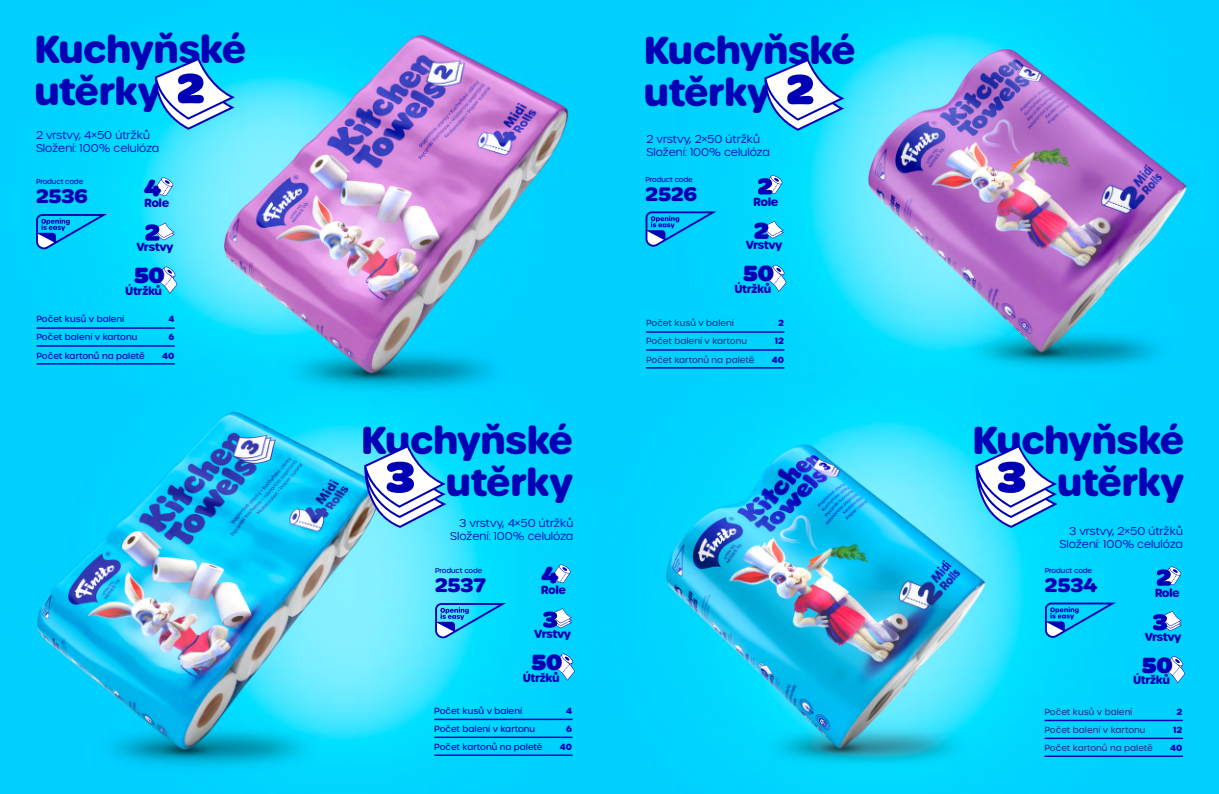
<style>
.page{position:relative;width:1219px;height:794px;background:#fff}
.page>*{position:absolute;margin:0;border:0;box-sizing:border-box;transform-origin:0 0}
.t1{font:700 37.7px/42px "Urbane Rounded";letter-spacing:-.03em;color:#0000b4}
.t2{font:900 24.6px "Marigny";color:#0000b4}
.t3{font:900 23.5px "Marigny";color:#0000b4}
.t4{font:700 21px "Marigny";letter-spacing:-.005em;color:#0000b4}
.t5{font:700 11.4px "Urbane Rounded";letter-spacing:-.05em;color:#0000b4}
.t6{font:300 10.9px/13px "Urbane Rounded";color:#0000b4}
.t7{font:500 8.7px/18.1px "Urbane Rounded";color:#0000b4}
.t8{font:500 8.7px/18.1px "Urbane Rounded";color:#23378d}
.t9{font:700 8.7px/18.1px "Urbane Rounded";color:#0000b4;text-align:right}
.t10{font:500 7px "Urbane Rounded";letter-spacing:-.02em;color:#0000b4}
</style>
<div class="page">
<img style="left:0;top:0;width:1219px;height:794px">
<hr style="left:36px;top:327px;width:139px;height:2px;background:#0000b4">
<hr style="left:36px;top:345px;width:139px;height:2px;background:#0000b4">
<hr style="left:36px;top:363px;width:139px;height:1px;background:#0000b4">
<hr style="left:646px;top:331px;width:138px;height:2px;background:#0000b4">
<hr style="left:646px;top:349px;width:138px;height:2px;background:#0000b4">
<hr style="left:646px;top:367px;width:138px;height:1px;background:#0000b4">
<hr style="left:434px;top:718px;width:139px;height:2px;background:#0000b4">
<hr style="left:434px;top:736px;width:139px;height:2px;background:#0000b4">
<hr style="left:434px;top:754px;width:139px;height:2px;background:#0000b4">
<hr style="left:1044px;top:719px;width:139px;height:2px;background:#0000b4">
<hr style="left:1044px;top:737px;width:139px;height:2px;background:#0000b4">
<hr style="left:1044px;top:755px;width:139px;height:2px;background:#0000b4">
<svg style="left:767px;top:265px;width:19px;height:27px"></svg>
<svg style="left:754px;top:221px;width:30px;height:18px"></svg>
<svg style="left:758px;top:175px;width:25px;height:19px"></svg>
<svg style="left:1166px;top:656px;width:19px;height:27px"></svg>
<svg style="left:1157px;top:566px;width:24px;height:20px"></svg>
<svg style="left:1153px;top:611px;width:29px;height:20px"></svg>
<svg style="left:152px;top:177px;width:21px;height:19px"></svg>
<svg style="left:158px;top:266px;width:19px;height:28px"></svg>
<svg style="left:145px;top:223px;width:30px;height:18px"></svg>
<svg style="left:550px;top:564px;width:21px;height:19px"></svg>
<svg style="left:556px;top:653px;width:19px;height:28px"></svg>
<svg style="left:543px;top:608px;width:29px;height:20px"></svg>
<svg style="left:155px;top:58px;width:80px;height:72px"></svg>
<svg style="left:764px;top:59px;width:80px;height:72px"></svg>
<svg style="left:364px;top:445px;width:82px;height:83px"></svg>
<svg style="left:975px;top:445px;width:83px;height:83px"></svg>
<svg style="left:36px;top:214px;width:71px;height:35px"></svg>
<svg style="left:645px;top:211px;width:71px;height:36px"></svg>
<svg style="left:1045px;top:602px;width:71px;height:36px"></svg>
<svg style="left:435px;top:603px;width:71px;height:35px"></svg>
<h1 class="t1" style="left:34px;top:29px;width:214px">Kuchyňské utěrky</h1>
<h1 class="t1" style="left:643px;top:30px;width:214px">Kuchyňské utěrky</h1>
<p class="t6" style="left:36px;top:128px;width:125px">2 vrstvy, 4×50 útržků<br>Složení: 100% celulóza</p>
<p class="t6" style="left:646px;top:132px;width:125px">2 vrstvy, 2×50 útržků<br>Složení: 100% celulóza</p>
<p class="t10" style="left:36px;top:177px;width:49px">Product code</p>
<h3 class="t4" style="left:36px;top:184px;width:53px">2536</h3>
<h2 class="t2" style="left:144px;top:173px;width:19px">4</h2>
<p class="t5" style="left:144px;top:195px;width:27px">Role</p>
<p class="t5" style="left:137px;top:239px;width:38px">Vrstvy</p>
<h3 class="t3" style="left:134px;top:262px;width:32px">50</h3>
<p class="t5" style="left:125px;top:283px;width:38px">Útržků</p>
<p class="t10" style="left:645px;top:174px;width:49px">Product code</p>
<h3 class="t4" style="left:645px;top:181px;width:53px">2526</h3>
<p class="t5" style="left:753px;top:193px;width:27px">Role</p>
<p class="t5" style="left:746px;top:237px;width:38px">Vrstvy</p>
<p class="t5" style="left:734px;top:281px;width:38px">Útržků</p>
<h3 class="t3" style="left:743px;top:260px;width:32px">50</h3>
<p class="t7" style="left:36px;top:310px;width:110px">Počet kusů v balení<br>Počet balení v kartonu<br>Počet kartonů na paletě</p>
<p class="t9" style="left:772px;top:314px;width:14px">2<br>12<br>40</p>
<p class="t9" style="left:162px;top:310px;width:14px">4<br>6<br>40</p>
<p class="t8" style="left:646px;top:314px;width:110px">Počet kusů v balení<br>Počet balení v kartonu<br>Počet kartonů na paletě</p>
<h1 class="t1" style="left:361px;top:419px;width:214px;text-align:right">Kuchyňské utěrky</h1>
<h1 class="t1" style="left:972px;top:419px;width:214px;text-align:right">Kuchyňské utěrky</h1>
<p class="t6" style="left:450px;top:517px;width:125px;text-align:right">3 vrstvy, 4×50 útržků<br>Složení: 100% celulóza</p>
<p class="t6" style="left:1060px;top:525px;width:125px;text-align:right">3 vrstvy, 2×50 útržků<br>Složení: 100% celulóza</p>
<p class="t10" style="left:435px;top:566px;width:49px">Product code</p>
<h3 class="t4" style="left:435px;top:573px;width:53px">2537</h3>
<h2 class="t2" style="left:542px;top:560px;width:19px">4</h2>
<p class="t5" style="left:541px;top:582px;width:27px">Role</p>
<p class="t5" style="left:534px;top:626px;width:38px">Vrstvy</p>
<h3 class="t3" style="left:532px;top:648px;width:32px">50</h3>
<p class="t5" style="left:523px;top:670px;width:38px">Útržků</p>
<p class="t10" style="left:1045px;top:565px;width:49px">Product code</p>
<h3 class="t4" style="left:1045px;top:572px;width:54px">2534</h3>
<p class="t5" style="left:1155px;top:584px;width:27px">Role</p>
<p class="t5" style="left:1145px;top:628px;width:38px">Vrstvy</p>
<p class="t5" style="left:1133px;top:672px;width:38px">Útržků</p>
<h3 class="t3" style="left:1142px;top:651px;width:32px">50</h3>
<p class="t7" style="left:434px;top:701px;width:110px">Počet kusů v balení<br>Počet balení v kartonu<br>Počet kartonů na paletě</p>
<p class="t9" style="left:560px;top:701px;width:14px">4<br>6<br>40</p>
<p class="t8" style="left:1044px;top:702px;width:110px">Počet kusů v balení<br>Počet balení v kartonu<br>Počet kartonů na paletě</p>
<p class="t9" style="left:1170px;top:702px;width:14px">2<br>12<br>40</p>
</div>
